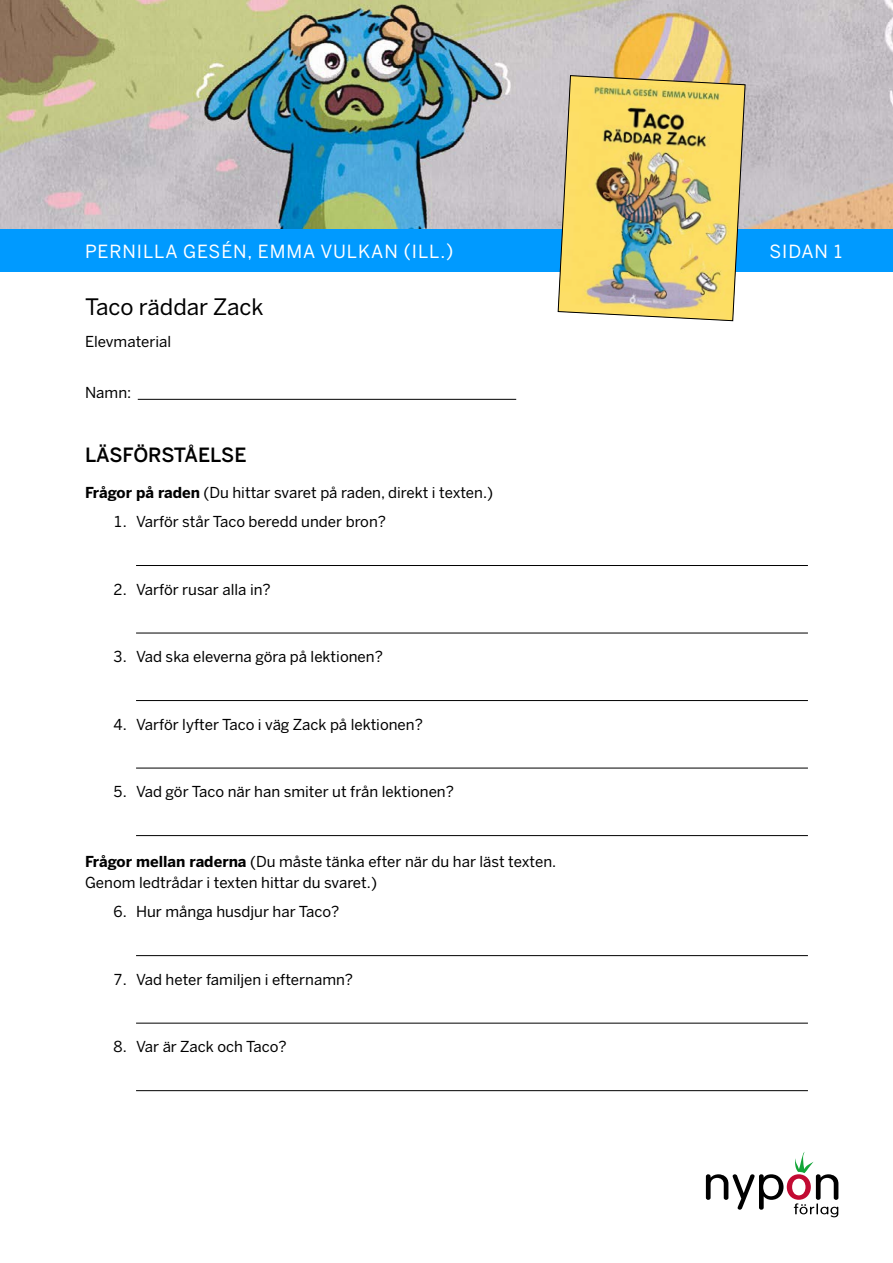
<style>
.page{position:relative;width:893px;height:1263px;background:#fff}
.page>*{position:absolute;margin:0;border:0;box-sizing:border-box;transform-origin:0 0}
.t1{font:22.5px "Benton Sans";color:#000}
.t2{font:500 19.5px "Benton Sans";letter-spacing:-.005em;color:#000}
.t3{font:18px "Benton Sans";letter-spacing:.05em;color:#fff}
.t4{font:15px/21px "Benton Sans";color:#000}
.s1{font-weight:700}
</style>
<div class="page">
<img style="left:0;top:0;width:893px;height:230px">
<div style="left:0;top:230px;width:893px;height:42px;background:#009aff"></div>
<img style="left:557px;top:75px;width:189px;height:246px">
<svg style="left:706px;top:1152px;width:132px;height:65px"></svg>
<hr style="left:138px;top:399px;width:378px;height:1px;background:#000">
<hr style="left:136px;top:565px;width:672px;height:1px;background:#000">
<hr style="left:136px;top:633px;width:672px;height:1px;background:#000">
<hr style="left:136px;top:700px;width:672px;height:1px;background:#000">
<hr style="left:136px;top:768px;width:672px;height:1px;background:#000">
<hr style="left:136px;top:835px;width:672px;height:1px;background:#000">
<hr style="left:136px;top:955px;width:672px;height:1px;background:#000">
<hr style="left:136px;top:1023px;width:672px;height:1px;background:#000">
<hr style="left:136px;top:1090px;width:672px;height:1px;background:#000">
<p class="t3" style="left:85px;top:241px;width:370px">PERNILLA GESÉN, EMMA VULKAN (ILL.)</p>
<h1 class="t1" style="left:85px;top:294px;width:180px">Taco räddar Zack</h1>
<p class="t4" style="left:85px;top:331px;width:88px">Elevmaterial</p>
<p class="t4" style="left:85px;top:382px;width:48px">Namn:</p>
<h2 class="t2" style="left:85px;top:443px;width:163px">LÄSFÖRSTÅELSE</h2>
<p class="t4" style="left:85px;top:482px;width:410px"><span class="s1">Frågor på raden</span> (Du hittar svaret på raden, direkt i texten.)</p>
<p class="t4" style="left:113px;top:511px;width:274px">1. Varför står Taco beredd under bron?</p>
<p class="t4" style="left:113px;top:579px;width:159px">2. Varför rusar alla in?</p>
<p class="t4" style="left:113px;top:646px;width:271px">3. Vad ska eleverna göra på lektionen?</p>
<p class="t4" style="left:113px;top:714px;width:311px">4. Varför lyfter Taco i väg Zack på lektionen?</p>
<p class="t4" style="left:113px;top:781px;width:342px">5. Vad gör Taco när han smiter ut från lektionen?</p>
<p class="t4" style="left:85px;top:851px;width:473px"><span class="s1">Frågor mellan raderna</span> (Du måste tänka efter när du har läst texten.<br>Genom ledtrådar i texten hittar du svaret.)</p>
<p class="t4" style="left:113px;top:901px;width:228px">6. Hur många husdjur har Taco?</p>
<p class="t4" style="left:113px;top:969px;width:241px">7. Vad heter familjen i efternamn?</p>
<p class="t4" style="left:113px;top:1036px;width:175px">8. Var är Zack och Taco?</p>
<p class="t3" style="left:769px;top:241px;width:74px">SIDAN 1</p>
</div>
